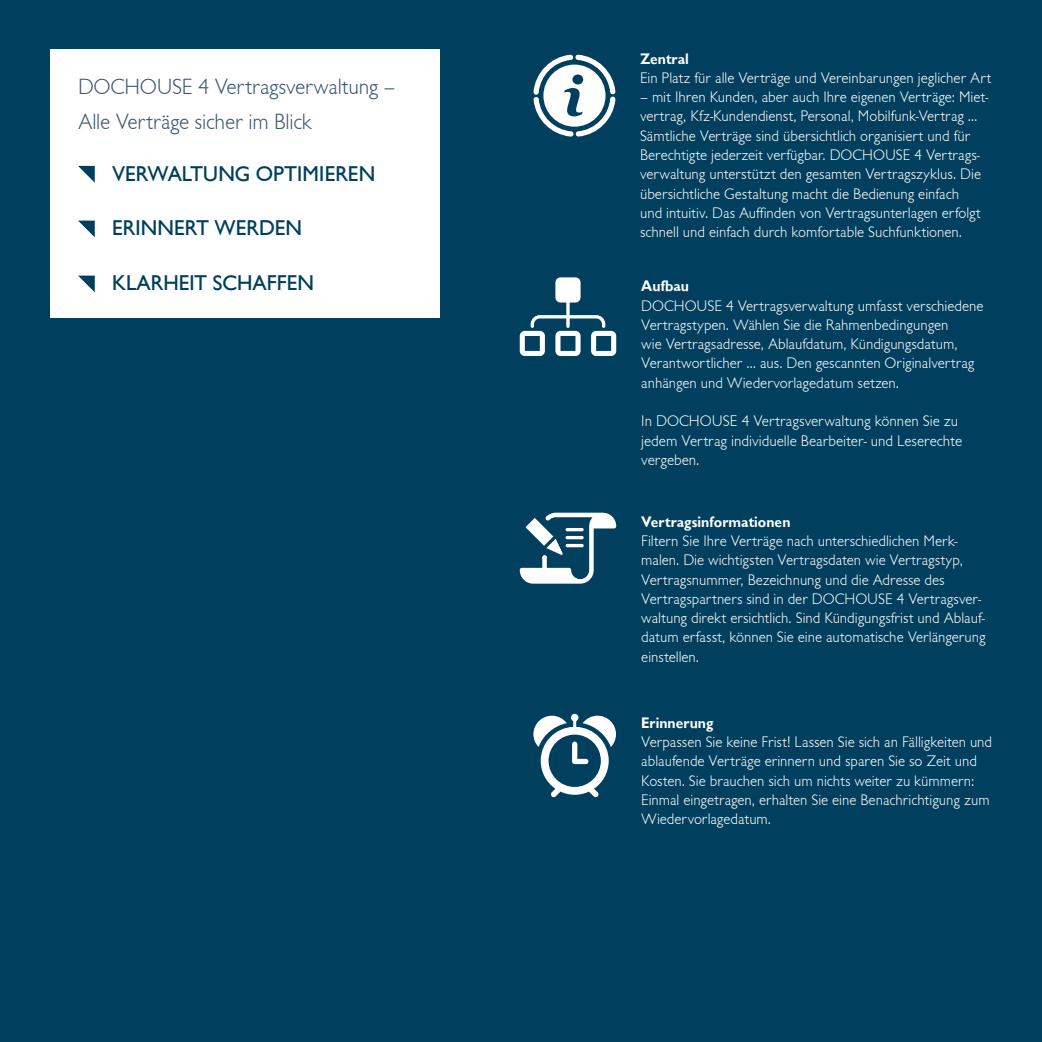
<style>
.page{position:relative;width:1042px;height:1042px;background:#003f5d}
.page>*{position:absolute;margin:0;border:0;box-sizing:border-box;transform-origin:0 0}
.t1{font:300 22.75px/35px "Chantilly";letter-spacing:-.01em;color:#3c5874}
.t2{font:500 22.05px "Chantilly";color:#003f5d}
.t3{font:300 15.92px/19.2px "Chantilly";color:#fff}
.t4{font:300 15.75px/19.2px "Chantilly";color:#fff}
.t5{font:700 15.75px "Chantilly";color:#fff}
</style>
<div class="page">
<div style="left:50px;top:50px;width:389px;height:268px;background:#fff"></div>
<svg style="left:78px;top:166px;width:17px;height:17px"></svg>
<svg style="left:78px;top:221px;width:17px;height:16px"></svg>
<svg style="left:78px;top:276px;width:17px;height:16px"></svg>
<svg style="left:533px;top:55px;width:82px;height:82px"></svg>
<svg style="left:520px;top:277px;width:96px;height:79px"></svg>
<svg style="left:520px;top:513px;width:96px;height:71px"></svg>
<svg style="left:533px;top:714px;width:83px;height:83px"></svg>
<h1 class="t1" style="left:78px;top:70px;width:319px">DOCHOUSE 4 Vertragsverwaltung –<br>Alle Verträge sicher im Blick</h1>
<h2 class="t2" style="left:112px;top:161px;width:265px">VERWALTUNG OPTIMIEREN</h2>
<h2 class="t2" style="left:112px;top:216px;width:191px">ERINNERT WERDEN</h2>
<h2 class="t2" style="left:112px;top:271px;width:203px">KLARHEIT SCHAFFEN</h2>
<p class="t5" style="left:640px;top:50px;width:50px">Zentral</p>
<p class="t4" style="left:640px;top:69px;width:353px">Ein Platz für alle Verträge und Vereinbarungen jeglicher Art</p>
<p class="t4" style="left:640px;top:88px;width:350px">– mit Ihren Kunden, aber auch Ihre eigenen Verträge: Miet&shy;vertrag, Kfz-Kundendienst, Personal, Mobilfunk-Vertrag … Sämtliche Verträge sind übersichtlich organisiert und für Berechtigte jederzeit verfügbar. DOCHOUSE 4 Vertrags&shy;verwaltung unterstützt den gesamten Vertragszyklus. Die übersichtliche Gestaltung macht die Bedienung einfach<br>und intuitiv. Das Auffinden von Vertragsunterlagen erfolgt schnell und einfach durch komfortable Suchfunktionen.</p>
<p class="t5" style="left:641px;top:277px;width:49px">Aufbau</p>
<p class="t4" style="left:641px;top:296px;width:344px">DOCHOUSE 4 Vertragsverwaltung umfasst verschiedene Vertragstypen. Wählen Sie die Rahmenbedingungen<br>wie Vertragsadresse, Ablaufdatum, Kündigungsdatum, Verantwortlicher … aus. Den gescannten Originalvertrag anhängen und Wiedervorlagedatum setzen.</p>
<p class="t3" style="left:641px;top:412px;width:322px">In DOCHOUSE 4 Vertragsverwaltung können Sie zu jedem Vertrag individuelle Bearbeiter- und Leserechte vergeben.</p>
<p class="t5" style="left:641px;top:513px;width:151px">Vertragsinformationen</p>
<p class="t4" style="left:641px;top:531px;width:346px">Filtern Sie Ihre Verträge nach unterschiedlichen Merk&shy;malen. Die wichtigsten Vertragsdaten wie Vertragstyp, Vertragsnummer, Bezeichnung und die Adresse des Vertragspartners sind in der DOCHOUSE 4 Vertragsver&shy;waltung direkt ersichtlich. Sind Kündigungsfrist und Ablauf&shy;datum erfasst, können Sie eine automatische Verlängerung einstellen.</p>
<p class="t5" style="left:641px;top:714px;width:74px">Erinnerung</p>
<p class="t4" style="left:641px;top:733px;width:352px">Verpassen Sie keine Frist! Lassen Sie sich an Fälligkeiten und ablaufende Verträge erinnern und sparen Sie so Zeit und Kosten. Sie brauchen sich um nichts weiter zu kümmern:<br>Einmal eingetragen, erhalten Sie eine Benachrichtigung zum Wiedervorlagedatum.</p>
</div>
